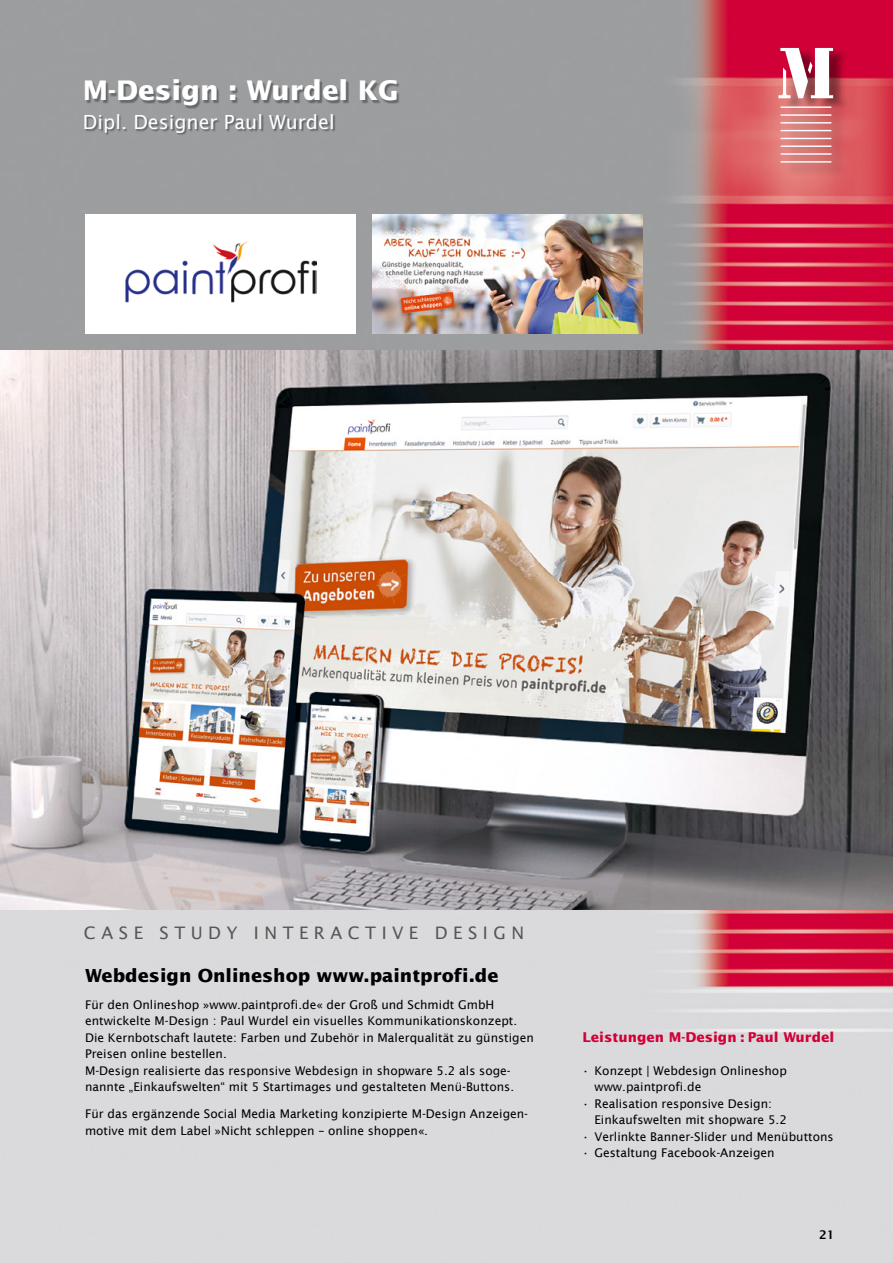
<style>
.page{position:relative;width:893px;height:1263px;background:#fff}
.page>*{position:absolute;margin:0;border:0;box-sizing:border-box;transform-origin:0 0}
.t1{font:700 27px "Lucida Sans";color:#fff}
.t2{font:19.5px "Lucida Sans";color:#fff}
.t3{font:700 18px "Lucida Sans";color:#000}
.t4{font:17.25px "Lucida Sans";letter-spacing:.32em;color:#565655}
.t5{font:700 13.5px "Lucida Sans";color:#d20037}
.t6{font:12px/16.5px "Lucida Sans";color:#000}
.t7{font:600 12px "Lucida Sans";color:#000}
</style>
<div class="page">
<img style="left:0;top:0;width:893px;height:1263px">
<div style="left:782px;top:48px;width:68px;height:128px;background:#000;opacity:.42"></div>
<hr style="left:781px;top:106px;width:50px;height:2px;background:#fff">
<hr style="left:781px;top:114px;width:50px;height:2px;background:#fff">
<hr style="left:781px;top:122px;width:50px;height:2px;background:#fff">
<hr style="left:781px;top:130px;width:50px;height:1px;background:#fff">
<hr style="left:781px;top:138px;width:50px;height:1px;background:#fff">
<hr style="left:781px;top:146px;width:50px;height:1px;background:#fff">
<hr style="left:781px;top:153px;width:50px;height:2px;background:#fff">
<hr style="left:781px;top:161px;width:50px;height:2px;background:#fff">
<svg style="left:778px;top:48px;width:55px;height:50px"></svg>
<div style="left:85px;top:114px;width:250px;height:21px;background:#000;opacity:.37"></div>
<div style="left:86px;top:81px;width:314px;height:28px;background:#000;opacity:.34"></div>
<img style="left:0;top:351px;width:893px;height:558px">
<div style="left:85px;top:215px;width:270px;height:119px;background:#fff"></div>
<img style="left:125px;top:241px;width:191px;height:62px">
<img style="left:372px;top:215px;width:270px;height:119px">
<h1 class="t1" style="left:83px;top:74px;width:317px">M-Design : Wurdel KG</h1>
<h2 class="t2" style="left:83px;top:111px;width:253px">Dipl. Designer Paul Wurdel</h2>
<h3 class="t4" style="left:84px;top:923px;width:442px">CASE STUDY INTERACTIVE DESIGN</h3>
<h3 class="t3" style="left:85px;top:965px;width:415px">Webdesign Onlineshop www.paintprofi.de</h3>
<p class="t6" style="left:85px;top:996px;width:450px">Für den Onlineshop »www.paintprofi.de« der Groß und Schmidt GmbH entwickelte M-Design : Paul Wurdel ein visuelles Kommunikationskonzept.<br>Die Kernbotschaft lautete: Farben und Zubehör in Malerqualität zu günstigen Preisen online bestellen.<br>M-Design realisierte das responsive Webdesign in shopware 5.2 als soge&shy;nannte „Einkaufswelten“ mit 5 Startimages und gestalteten Menü-Buttons.</p>
<p class="t6" style="left:85px;top:1106px;width:445px">Für das ergänzende Social Media Marketing konzipierte M-Design Anzeigen&shy;motive mit dem Label »Nicht schleppen – online shoppen«.</p>
<p class="t5" style="left:583px;top:1028px;width:253px">Leistungen M-Design : Paul Wurdel</p>
<p class="t6" style="left:594px;top:1062px;width:194px;text-indent:-13px">• Konzept | Webdesign Onlineshop www.paintprofi.de</p>
<p class="t6" style="left:594px;top:1095px;width:194px;text-indent:-13px">• Realisation responsive Design:<br>Einkaufswelten mit shopware 5.2</p>
<p class="t6" style="left:582px;top:1128px;width:253px">• Verlinkte Banner-Slider und Menübuttons</p>
<p class="t6" style="left:582px;top:1144px;width:194px">• Gestaltung Facebook-Anzeigen</p>
<p class="t7" style="left:819px;top:1228px;width:17px">21</p>
</div>
